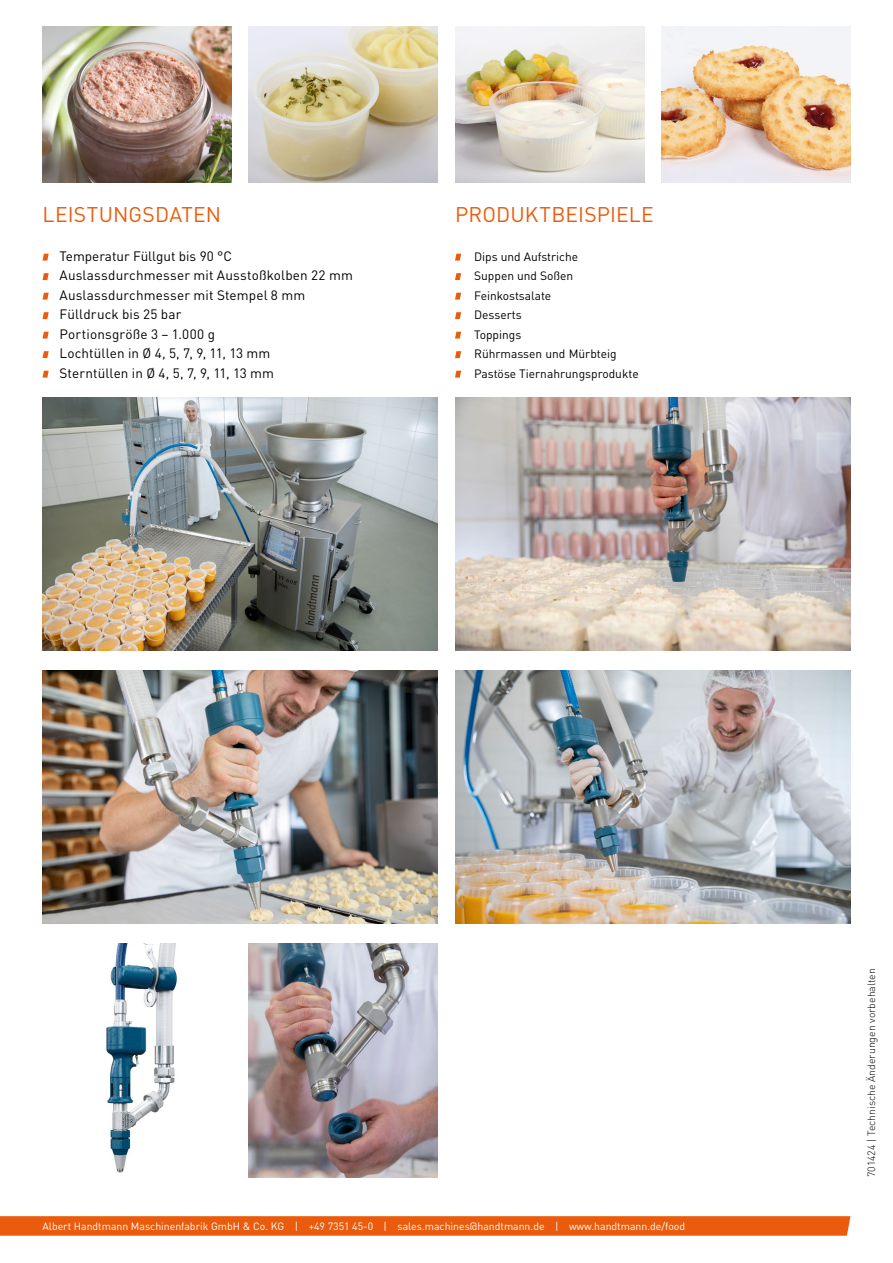
<style>
.page{position:relative;width:893px;height:1263px;background:#fff}
.page>*{position:absolute;margin:0;border:0;box-sizing:border-box;transform-origin:0 0}
.t1{font:21px "DIN Pro";letter-spacing:.005em;color:#ea5b0b}
.t2{font:13.5px/19.5px "DIN Pro";letter-spacing:.01em;color:#000}
.t3{font:12px/19.5px "DIN Pro";color:#000}
.t4{font:10.5px "DIN Pro";color:#fff}
.t5{font:300 10.5px "DIN Pro";color:#000}
</style>
<div class="page">
<svg style="left:0;top:1216px;width:850px;height:20px;background:#ea5f11"></svg>
<img style="left:106px;top:943px;width:71px;height:230px">
<img style="left:43px;top:670px;width:395px;height:254px">
<img style="left:455px;top:670px;width:395px;height:254px">
<img style="left:455px;top:397px;width:395px;height:254px">
<img style="left:43px;top:397px;width:395px;height:254px">
<img style="left:249px;top:943px;width:189px;height:234px">
<img style="left:455px;top:27px;width:189px;height:156px">
<img style="left:661px;top:27px;width:189px;height:156px">
<img style="left:249px;top:27px;width:189px;height:156px">
<img style="left:43px;top:27px;width:189px;height:156px">
<svg style="left:43px;top:254px;width:6px;height:7px"></svg>
<svg style="left:43px;top:273px;width:6px;height:7px"></svg>
<svg style="left:43px;top:293px;width:6px;height:7px"></svg>
<svg style="left:43px;top:312px;width:6px;height:7px"></svg>
<svg style="left:43px;top:332px;width:6px;height:7px"></svg>
<svg style="left:43px;top:351px;width:6px;height:7px"></svg>
<svg style="left:43px;top:371px;width:6px;height:7px"></svg>
<svg style="left:455px;top:254px;width:6px;height:7px"></svg>
<svg style="left:455px;top:273px;width:6px;height:7px"></svg>
<svg style="left:455px;top:293px;width:6px;height:7px"></svg>
<svg style="left:455px;top:312px;width:6px;height:7px"></svg>
<svg style="left:455px;top:332px;width:6px;height:7px"></svg>
<svg style="left:455px;top:351px;width:6px;height:7px"></svg>
<svg style="left:455px;top:371px;width:6px;height:7px"></svg>
<h1 class="t1" style="left:43px;top:197px;width:180px">LEISTUNGSDATEN</h1>
<h1 class="t1" style="left:455px;top:197px;width:200px">PRODUKTBEISPIELE</h1>
<p class="t2" style="left:60px;top:245px;width:295px">Temperatur Füllgut bis 90 °C<br>Auslassdurchmesser mit Ausstoßkolben 22 mm<br>Auslassdurchmesser mit Stempel 8 mm<br>Fülldruck bis 25 bar<br>Portionsgröße 3 – 1.000 g<br>Lochtüllen in Ø 4, 5, 7, 9, 11, 13 mm<br>Sterntüllen in Ø 4, 5, 7, 9, 11, 13 mm</p>
<p class="t3" style="left:474px;top:245px;width:166px">Dips und Aufstriche<br>Suppen und Soßen<br>Feinkostsalate<br>Desserts<br>Toppings<br>Rührmassen und Mürbteig<br>Pastöse Tiernahrungsprodukte</p>
<p class="t4" style="left:43px;top:1218px;width:644px">Albert Handtmann Maschinenfabrik GmbH &amp; Co. KG | +49 7351 45-0 | sales.machines@handtmann.de | www.handtmann.de/food</p>
<p class="t5" style="left:863px;top:1177px;width:210px;rotate:-90deg">701424 | Technische Änderungen vorbehalten</p>
</div>
